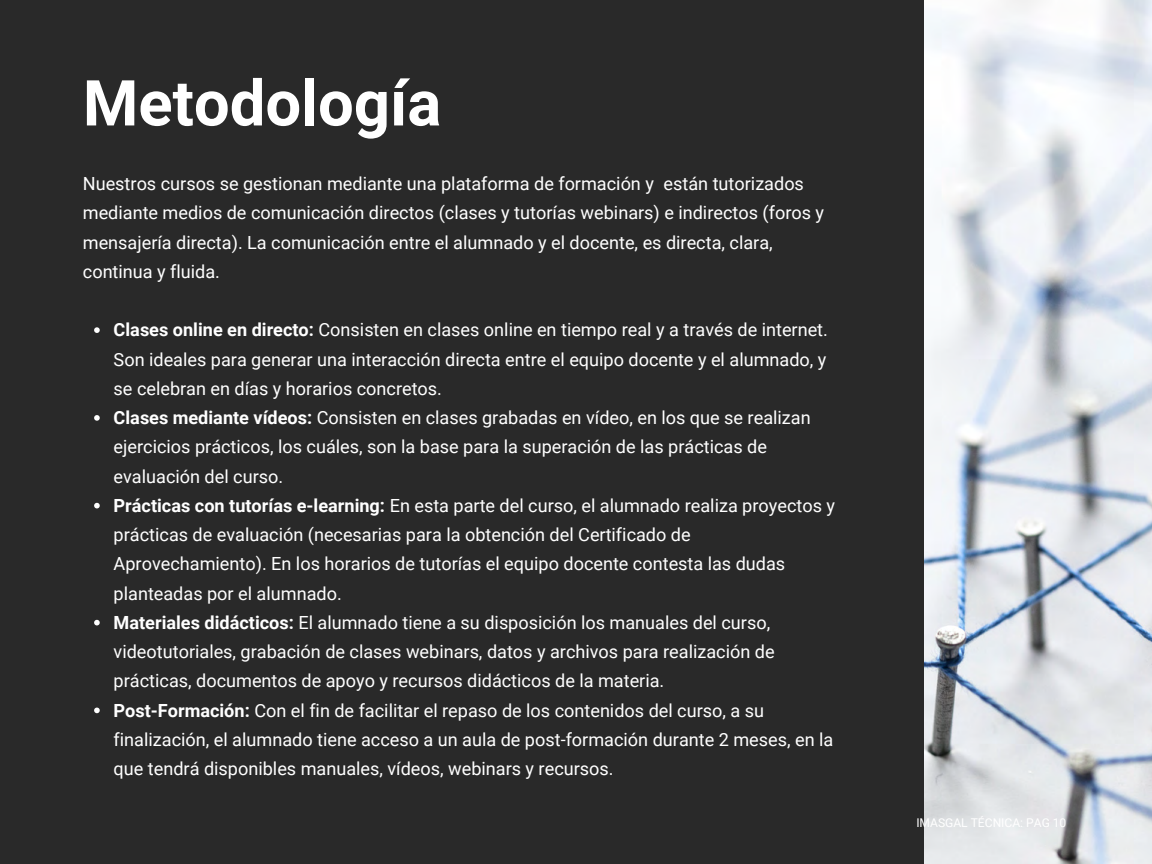
<style>
.page{position:relative;width:1152px;height:864px;background:#292929}
.page>*{position:absolute;margin:0;border:0;box-sizing:border-box;transform-origin:0 0}
.t1{font:700 63.45px "Roboto";color:#fff}
.t2{font:18.15px/29.2px "Roboto";color:#fff}
.t3{font:12px "Roboto";color:#fff}
.s1{font-weight:700}
</style>
<div class="page">
<svg style="left:94px;top:327px;width:6px;height:6px"></svg>
<svg style="left:94px;top:415px;width:6px;height:6px"></svg>
<svg style="left:94px;top:503px;width:6px;height:5px"></svg>
<svg style="left:94px;top:620px;width:6px;height:5px"></svg>
<svg style="left:94px;top:708px;width:6px;height:5px"></svg>
<img style="left:924px;top:0;width:228px;height:864px">
<h1 class="t1" style="left:83px;top:67px;width:360px">Metodología</h1>
<p class="t2" style="left:83px;top:169px;width:743px">Nuestros cursos se gestionan mediante una plataforma de formación y están tutorizados mediante medios de comunicación directos (clases y tutorías webinars) e indirectos (foros y mensajería directa). La comunicación entre el alumnado y el docente, es directa, clara, continua y fluida.</p>
<p class="t2" style="left:114px;top:316px;width:723px"><span class="s1">Clases online en directo:</span> Consisten en clases online en tiempo real y a través de internet.<br>Son ideales para generar una interacción directa entre el equipo docente y el alumnado, y se celebran en días y horarios concretos.<br><span class="s1">Clases mediante vídeos:</span> Consisten en clases grabadas en vídeo, en los que se realizan ejercicios prácticos, los cuáles, son la base para la superación de las prácticas de evaluación del curso.<br><span class="s1">Prácticas con tutorías e-learning:</span> En esta parte del curso, el alumnado realiza proyectos y prácticas de evaluación (necesarias para la obtención del Certificado de Aprovechamiento). En los horarios de tutorías el equipo docente contesta las dudas planteadas por el alumnado.<br><span class="s1">Materiales didácticos:</span> El alumnado tiene a su disposición los manuales del curso, videotutoriales, grabación de clases webinars, datos y archivos para realización de prácticas, documentos de apoyo y recursos didácticos de la materia.<br><span class="s1">Post-Formación:</span> Con el fin de facilitar el repaso de los contenidos del curso, a su finalización, el alumnado tiene acceso a un aula de post-formación durante 2 meses, en la que tendrá disponibles manuales, vídeos, webinars y recursos.</p>
<p class="t3" style="left:916px;top:816px;width:152px">IMASGAL TÉCNICA: PAG 10</p>
</div>
